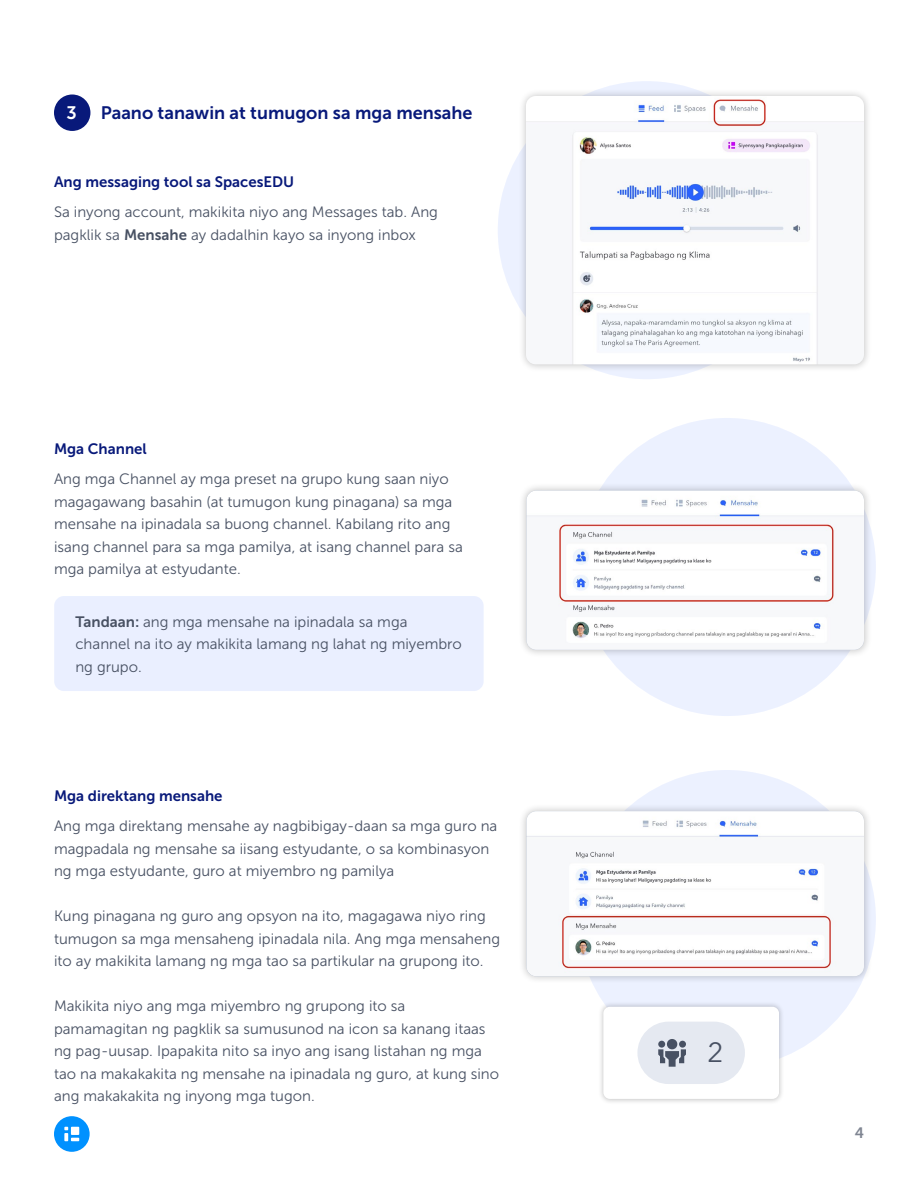
<style>
.page{position:relative;width:918px;height:1188px;background:#fff}
.page>*{position:absolute;margin:0;border:0;box-sizing:border-box;transform-origin:0 0}
.t1{font:27.75px "Avenir Next";color:#485163}
.t2{font:18px "Museo Sans 700";color:#08197a}
.t3{font:18px "Museo Sans 700";color:#fff}
.t4{font:15px/22.5px "Museo Sans 300";color:#485163}
.t5{font:15px "Museo Sans 700";color:#08197a}
.t6{font:15px "Museo Sans 700";color:#7f8592}
.s1{font-family:"Museo Sans 700"}
</style>
<div class="page">
<div style="left:54px;top:1116px;width:36px;height:36px;background:#0091ff;border-radius:50%"></div>
<svg style="left:64px;top:1127px;width:15px;height:14px"></svg>
<div style="left:54px;top:94px;width:36px;height:37px;background:#08197a;border-radius:18px"></div>
<div style="left:578px;top:418px;width:298px;height:298px;background:#ecf1ff;border-radius:50%"></div>
<div style="left:518px;top:482px;width:354px;height:176px;background:#000;opacity:.25"></div>
<img style="left:526px;top:491px;width:338px;height:159px">
<div style="left:54px;top:596px;width:430px;height:95px;background:#eaefff;border-radius:10px"></div>
<div style="left:498px;top:81px;width:298px;height:298px;background:#ecf1ff;border-radius:50%"></div>
<div style="left:518px;top:88px;width:354px;height:285px;background:#000;opacity:.25"></div>
<img style="left:526px;top:96px;width:338px;height:268px">
<div style="left:578px;top:770px;width:298px;height:298px;background:#ecf1ff;border-radius:50%"></div>
<div style="left:518px;top:803px;width:354px;height:182px;background:#000;opacity:.25"></div>
<img style="left:526px;top:811px;width:338px;height:165px">
<div style="left:597px;top:1001px;width:188px;height:104px;background:#000;opacity:.25"></div>
<div style="left:603px;top:1007px;width:176px;height:92px;background:#fff;border-radius:7px"></div>
<div style="left:637px;top:1022px;width:108px;height:62px;background:#e5e9f1;border-radius:31px"></div>
<svg style="left:658px;top:1039px;width:28px;height:28px"></svg>
<p class="t3" style="left:67px;top:103px;width:12px">3</p>
<p class="t2" style="left:101px;top:103px;width:373px">Paano tanawin at tumugon sa mga mensahe</p>
<p class="t5" style="left:54px;top:174px;width:242px">Ang messaging tool sa SpacesEDU</p>
<p class="t4" style="left:54px;top:201px;width:386px">Sa inyong account, makikita niyo ang Messages tab. Ang pagklik sa <span class="s1">Mensahe</span> ay dadalhin kayo sa inyong inbox</p>
<p class="t5" style="left:54px;top:441px;width:94px">Mga Channel</p>
<p class="t4" style="left:54px;top:468px;width:410px">Ang mga Channel ay mga preset na grupo kung saan niyo magagawang basahin (at tumugon kung pinagana) sa mga mensahe na ipinadala sa buong channel. Kabilang rito ang isang channel para sa mga pamilya, at isang channel para sa mga pamilya at estyudante.</p>
<p class="t4" style="left:75px;top:610px;width:388px"><span class="s1">Tandaan:</span> ang mga mensahe na ipinadala sa mga channel na ito ay makikita lamang ng lahat ng miyembro ng grupo.</p>
<p class="t5" style="left:54px;top:788px;width:170px">Mga direktang mensahe</p>
<p class="t4" style="left:54px;top:815px;width:445px">Ang mga direktang mensahe ay nagbibigay-daan sa mga guro na magpadala ng mensahe sa iisang estyudante, o sa kombinasyon ng mga estyudante, guro at miyembro ng pamilya</p>
<p class="t4" style="left:54px;top:905px;width:448px">Kung pinagana ng guro ang opsyon na ito, magagawa niyo ring tumugon sa mga mensaheng ipinadala nila. Ang mga mensaheng ito ay makikita lamang ng mga tao sa partikular na grupong ito.</p>
<p class="t4" style="left:54px;top:995px;width:447px">Makikita niyo ang mga miyembro ng grupong ito sa pamamagitan ng pagklik sa sumusunod na icon sa kanang itaas ng pag-uusap. Ipapakita nito sa inyo ang isang listahan ng mga tao na makakakita ng mensahe na ipinadala ng guro, at kung sino ang makakakita ng inyong mga tugon.</p>
<h1 class="t1" style="left:707px;top:1028px;width:18px">2</h1>
<p class="t6" style="left:855px;top:1124px;width:11px">4</p>
</div>
